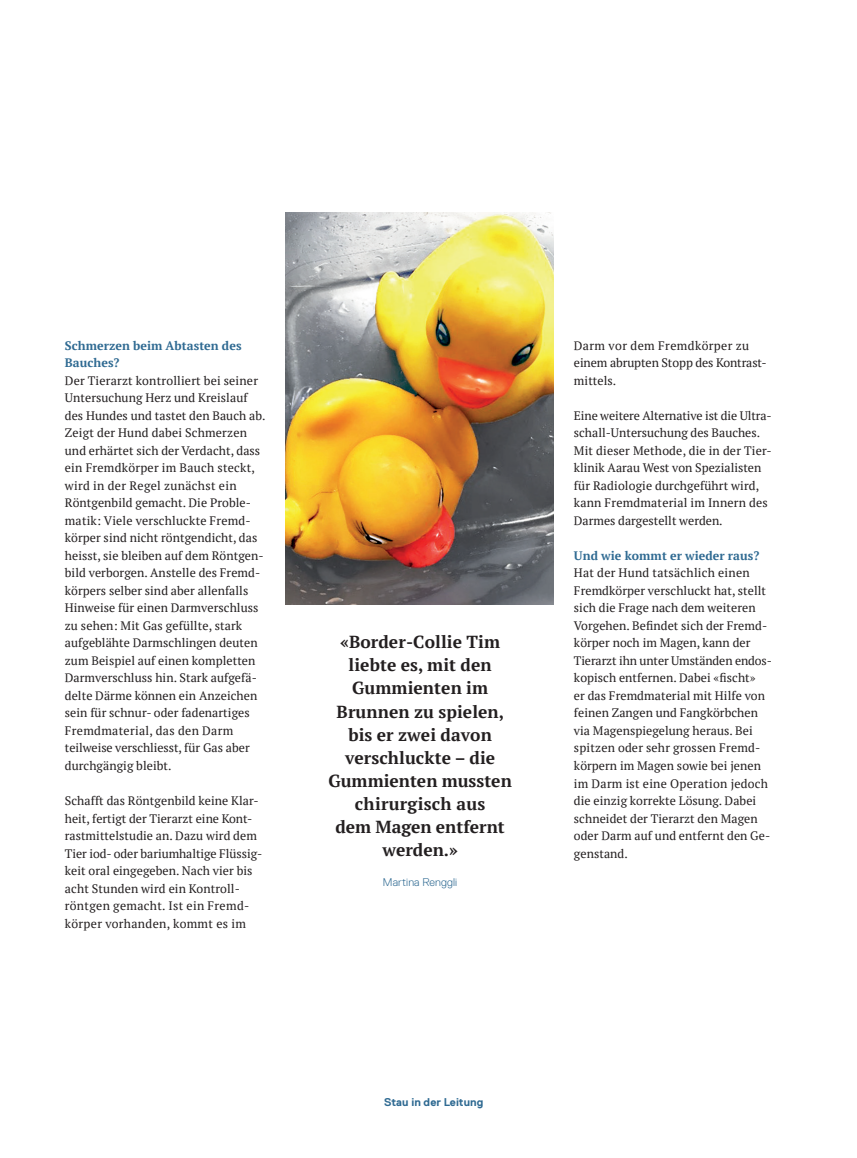
<style>
.page{position:relative;width:857px;height:1158px;background:#fff}
.page>*{position:absolute;margin:0;border:0;box-sizing:border-box;transform-origin:0 0}
.t1{font:700 17.38px/23.1px "PT Serif";letter-spacing:.005em;color:#231f20;text-align:center}
.t2{font:12.25px/17.5px "PT Serif";letter-spacing:.005em;color:#231f20}
.t3{font:700 12.25px/17.5px "PT Serif";letter-spacing:.005em;color:#2f6a92}
.t4{font:700 11.25px "Replica";letter-spacing:.005em;color:#2f6a92}
.t5{font:300 11.12px "Replica";letter-spacing:.01em;color:#2f6a92}
</style>
<div class="page">
<img style="left:285px;top:213px;width:268px;height:391px">
<p class="t3" style="left:65px;top:336px;width:178px">Schmerzen beim Abtasten des<br>Bauches?</p>
<p class="t2" style="left:65px;top:371px;width:202px">Der Tierarzt kontrolliert bei seiner Untersuchung Herz und Kreislauf des Hundes und tastet den Bauch ab.<br>Zeigt der Hund dabei Schmerzen und erhärtet sich der Verdacht, dass ein Fremdkörper im Bauch steckt, wird in der Regel zunächst ein Röntgenbild gemacht. Die Proble&shy;matik: Viele verschluckte Fremd&shy;körper sind nicht röntgendicht, das heisst, sie bleiben auf dem Röntgen&shy;bild verborgen. Anstelle des Fremd&shy;körpers selber sind aber allenfalls Hinweise für einen Darmverschluss zu sehen: Mit Gas gefüllte, stark aufgeblähte Darmschlingen deuten zum Beispiel auf einen kompletten Darmverschluss hin. Stark aufgefä&shy;delte Därme können ein Anzeichen sein für schnur- oder fadenartiges Fremdmaterial, das den Darm teilweise verschliesst, für Gas aber durchgängig bleibt.</p>
<p class="t2" style="left:65px;top:791px;width:199px">Schafft das Röntgenbild keine Klar&shy;heit, fertigt der Tierarzt eine Kont&shy;rastmittelstudie an. Dazu wird dem Tier iod- oder bariumhaltige Flüssig&shy;keit oral eingegeben. Nach vier bis acht Stunden wird ein Kontroll&shy;röntgen gemacht. Ist ein Fremd&shy;körper vorhanden, kommt es im</p>
<h1 class="t1" style="left:328px;top:630px;width:185px">«Border-Collie Tim liebte es, mit den<br>Gummienten im<br>Brunnen zu spielen, bis er zwei davon verschluckte – die<br>Gummienten mussten chirurgisch aus<br>dem Magen entfernt werden.»</h1>
<p class="t5" style="left:383px;top:876px;width:76px">Martina Renggli</p>
<p class="t2" style="left:573px;top:336px;width:194px">Darm vor dem Fremdkörper zu einem abrupten Stopp des Kontrast&shy;mittels.</p>
<p class="t2" style="left:573px;top:406px;width:199px">Eine weitere Alternative ist die Ultra&shy;schall-Untersuchung des Bauches.<br>Mit dieser Methode, die in der Tier&shy;klinik Aarau West von Spezialisten für Radiologie durchgeführt wird, kann Fremdmaterial im Innern des Darmes dargestellt werden.</p>
<p class="t3" style="left:573px;top:546px;width:187px">Und wie kommt er wieder raus?</p>
<p class="t2" style="left:573px;top:564px;width:199px">Hat der Hund tatsächlich einen<br>Fremdkörper verschluckt hat, stellt sich die Frage nach dem weiteren<br>Vorgehen. Befindet sich der Fremd&shy;körper noch im Magen, kann der<br>Tierarzt ihn unter Umständen endos&shy;kopisch entfernen. Dabei «fischt»<br>er das Fremdmaterial mit Hilfe von feinen Zangen und Fangkörbchen via Magenspiegelung heraus. Bei spitzen oder sehr grossen Fremd&shy;körpern im Magen sowie bei jenen im Darm ist eine Operation jedoch die einzig korrekte Lösung. Dabei schneidet der Tierarzt den Magen oder Darm auf und entfernt den Ge&shy;genstand.</p>
<p class="t4" style="left:384px;top:1095px;width:101px">Stau in der Leitung</p>
</div>
